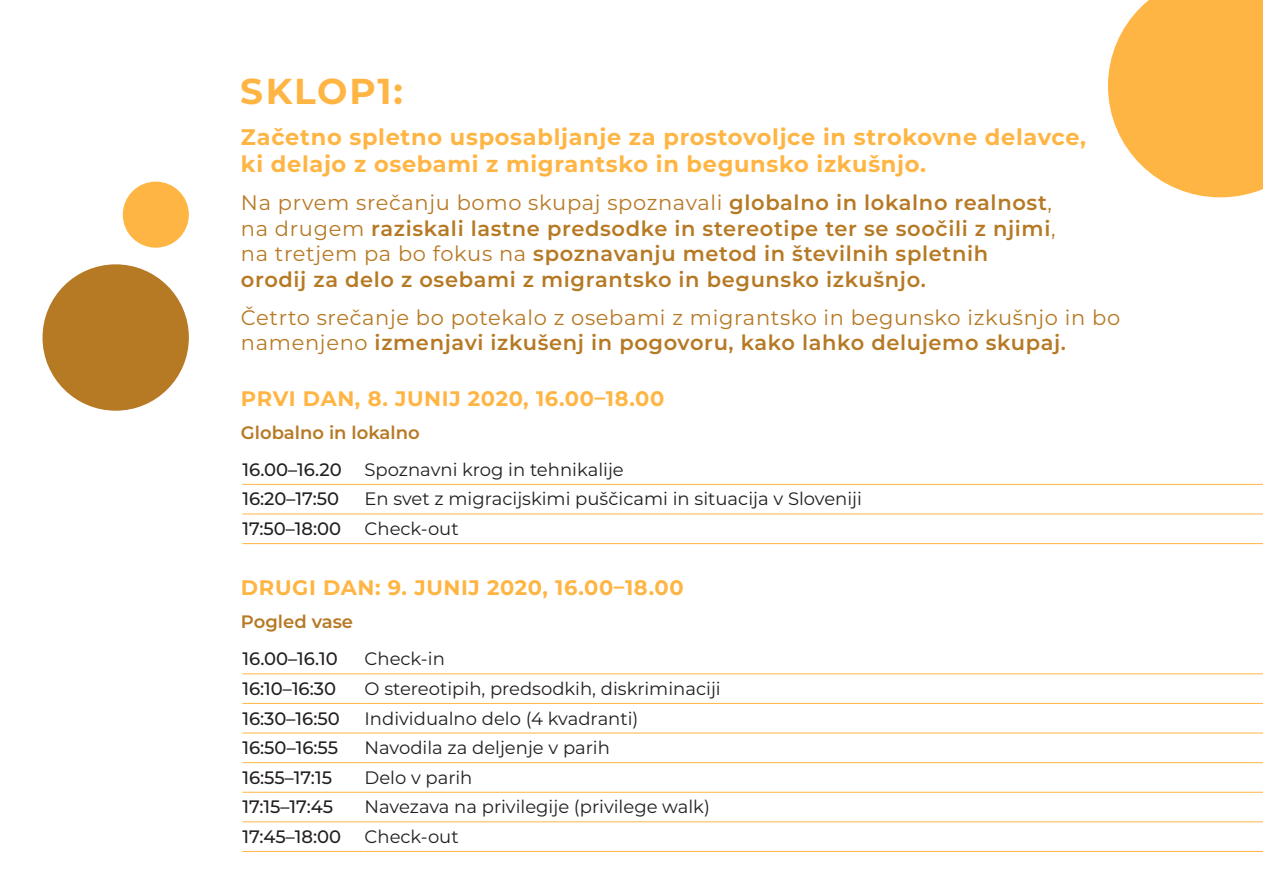
<style>
.page{position:relative;width:1263px;height:893px;background:#fff}
.page>*{position:absolute;margin:0;border:0;box-sizing:border-box;transform-origin:0 0}
.t1{font:700 36px "Montserrat";letter-spacing:.05em;color:#ffb543}
.t2{font:700 22.5px/27px "Montserrat";letter-spacing:.03em;color:#ffb543}
.t3{font:600 21px/25.5px "Montserrat";letter-spacing:.03em;color:#b67924}
.t4{font:21px/25.5px "Montserrat";letter-spacing:.03em;color:#b67924}
.t5{font:700 21px "Montserrat";letter-spacing:.03em;color:#ffb543}
.t6{font:18px "Montserrat";color:#231f20}
.t7{font:500 18px "Montserrat";color:#231f20}
.t8{font:600 18px "Montserrat";color:#b67924}
.s1{font-weight:400}
.s2{font-weight:600}
</style>
<div class="page">
<div style="left:123px;top:182px;width:66px;height:66px;background:#ffb543;border-radius:50%"></div>
<div style="left:43px;top:264px;width:146px;height:147px;background:#b67924;border-radius:50%"></div>
<svg style="left:1108px;top:0;width:155px;height:197px;background:#ffbe5a"></svg>
<svg style="left:242px;top:483px;width:1021px;height:1px"></svg>
<svg style="left:242px;top:513px;width:1021px;height:1px"></svg>
<hr style="left:242px;top:484px;width:122px;height:1px;background:#ffb543">
<hr style="left:364px;top:484px;width:899px;height:1px;background:#ffb543">
<hr style="left:242px;top:514px;width:122px;height:1px;background:#ffb543">
<hr style="left:364px;top:514px;width:899px;height:1px;background:#ffb543">
<hr style="left:242px;top:543px;width:122px;height:1px;background:#ffb543">
<hr style="left:364px;top:543px;width:899px;height:1px;background:#ffb543">
<svg style="left:242px;top:822px;width:1021px;height:1px"></svg>
<svg style="left:242px;top:674px;width:1021px;height:118px"></svg>
<hr style="left:242px;top:673px;width:122px;height:1px;background:#ffb543">
<hr style="left:364px;top:673px;width:899px;height:1px;background:#ffb543">
<hr style="left:242px;top:703px;width:122px;height:1px;background:#ffb543">
<hr style="left:364px;top:703px;width:899px;height:1px;background:#ffb543">
<hr style="left:242px;top:733px;width:122px;height:1px;background:#ffb543">
<hr style="left:364px;top:733px;width:899px;height:1px;background:#ffb543">
<hr style="left:242px;top:762px;width:122px;height:1px;background:#ffb543">
<hr style="left:364px;top:762px;width:899px;height:1px;background:#ffb543">
<hr style="left:242px;top:792px;width:122px;height:1px;background:#ffb543">
<hr style="left:364px;top:792px;width:899px;height:1px;background:#ffb543">
<hr style="left:242px;top:821px;width:122px;height:1px;background:#ffb543">
<hr style="left:364px;top:821px;width:899px;height:1px;background:#ffb543">
<hr style="left:242px;top:851px;width:122px;height:1px;background:#ffb543">
<hr style="left:364px;top:851px;width:899px;height:1px;background:#ffb543">
<h1 class="t1" style="left:241px;top:65px;width:163px">SKLOP1:</h1>
<p class="t2" style="left:241px;top:122px;width:847px">Začetno spletno usposabljanje za prostovoljce in strokovne delavce, ki delajo z osebami z migrantsko in begunsko izkušnjo.</p>
<p class="t3" style="left:241px;top:189px;width:816px"><span class="s1">Na prvem srečanju bomo skupaj spoznavali</span> globalno in lokalno realnost<span class="s1">, na drugem</span> raziskali lastne predsodke in stereotipe ter se soočili z njimi<span class="s1">, na tretjem pa bo fokus na</span> spoznavanju metod in številnih spletnih orodij za delo z osebami z migrantsko in begunsko izkušnjo.</p>
<p class="t4" style="left:241px;top:304px;width:881px">Četrto srečanje bo potekalo z osebami z migrantsko in begunsko izkušnjo in bo namenjeno <span class="s2">izmenjavi izkušenj in pogovoru, kako lahko delujemo skupaj.</span></p>
<p class="t5" style="left:241px;top:383px;width:425px">PRVI DAN, 8. JUNIJ 2020, 16.00–18.00</p>
<p class="t8" style="left:241px;top:420px;width:180px">Globalno in lokalno</p>
<p class="t7" style="left:242px;top:457px;width:101px">16.00–16.20</p>
<p class="t6" style="left:364px;top:457px;width:261px">Spoznavni krog in tehnikalije</p>
<p class="t7" style="left:242px;top:486px;width:98px">16:20–17:50</p>
<p class="t6" style="left:364px;top:487px;width:499px">En svet z migracijskimi puščicami in situacija v Sloveniji</p>
<p class="t7" style="left:242px;top:516px;width:100px">17:50–18:00</p>
<p class="t6" style="left:364px;top:516px;width:96px">Check-out</p>
<p class="t5" style="left:241px;top:572px;width:444px">DRUGI DAN: 9. JUNIJ 2020, 16.00–18.00</p>
<p class="t8" style="left:241px;top:609px;width:114px">Pogled vase</p>
<p class="t7" style="left:242px;top:646px;width:97px">16.00–16.10</p>
<p class="t6" style="left:364px;top:646px;width:82px">Check-in</p>
<p class="t7" style="left:242px;top:676px;width:95px">16:10–16:30</p>
<p class="t6" style="left:364px;top:676px;width:358px">O stereotipih, predsodkih, diskriminaciji</p>
<p class="t7" style="left:242px;top:706px;width:99px">16:30–16:50</p>
<p class="t6" style="left:364px;top:706px;width:275px">Individualno delo (4 kvadranti)</p>
<p class="t7" style="left:242px;top:735px;width:97px">16:50–16:55</p>
<p class="t6" style="left:364px;top:735px;width:247px">Navodila za deljenje v parih</p>
<p class="t7" style="left:242px;top:765px;width:91px">16:55–17:15</p>
<p class="t6" style="left:364px;top:765px;width:109px">Delo v parih</p>
<p class="t7" style="left:242px;top:794px;width:92px">17:15–17:45</p>
<p class="t6" style="left:364px;top:795px;width:347px">Navezava na privilegije (privilege walk)</p>
<p class="t7" style="left:242px;top:824px;width:100px">17:45–18:00</p>
<p class="t6" style="left:364px;top:824px;width:96px">Check-out</p>
</div>
